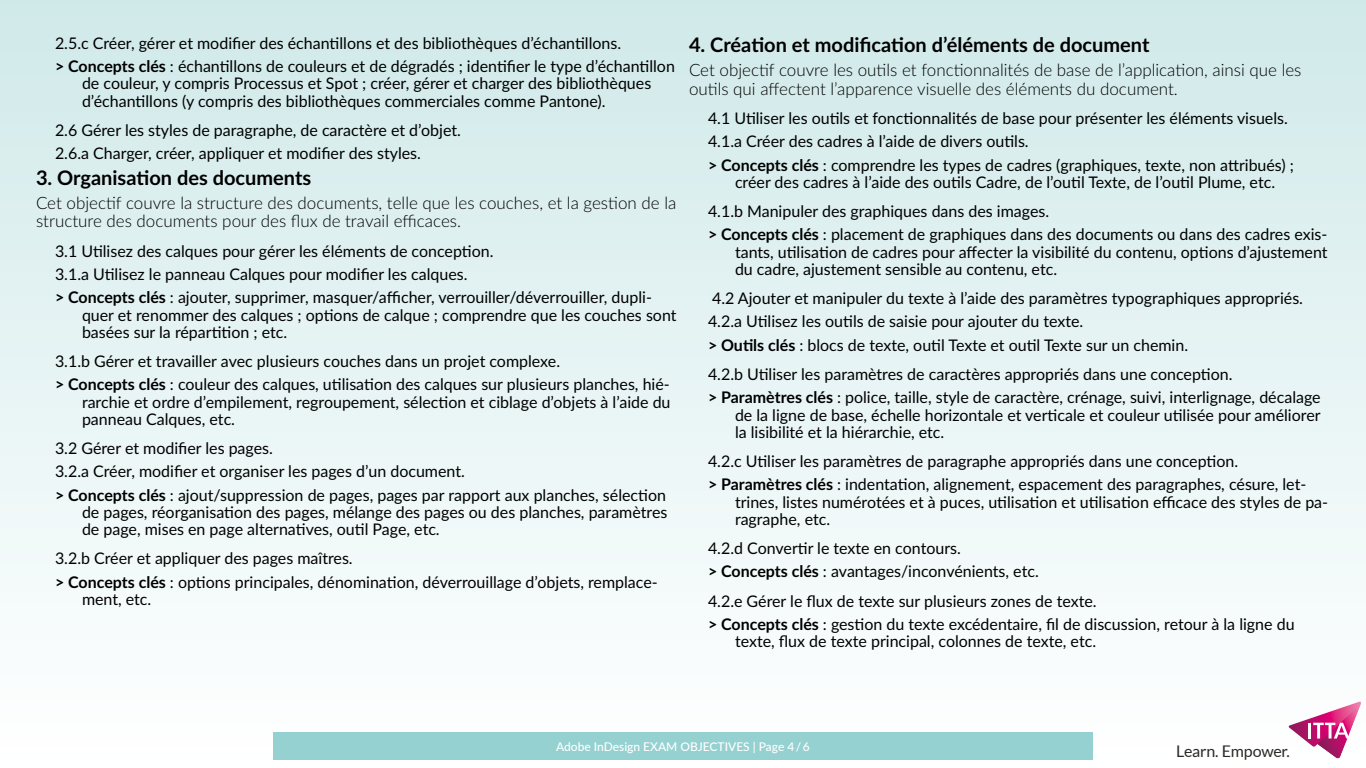
<style>
.page{position:relative;width:1366px;height:768px;background:#fff}
.page>*{position:absolute;margin:0;border:0;box-sizing:border-box;transform-origin:0 0}
.chap{font:700 20px "Lato";color:#000}
.intro{font:300 17px/18.3px "Lato";color:#000}
.IE{font:16px/17.3px "Lato";color:#000}
._1_1{font:16px "Lato";color:#000}
.t1{font:16px "Lato";letter-spacing:-.015em;color:#2c2926}
.t2{font:500 12px "Lato";color:#fff}
.s1{font-weight:700}
</style>
<div class="page">
<div style="left:0;top:0;width:1366px;height:768px;background:linear-gradient(to bottom,#d0e9e9,#fff)"></div>
<svg style="left:1288px;top:702px;width:73px;height:57px"></svg>
<div style="left:273px;top:732px;width:820px;height:28px;background:#95d1d1"></div>
<p class="_1_1" style="left:55px;top:32px;width:568px">2.5.c Créer, gérer et modifier des échantillons et des bibliothèques d’échantillons.</p>
<p class="IE" style="left:82px;top:57px;width:594px;text-indent:-27px"><span class="s1">&gt; Concepts clés</span> : échantillons de couleurs et de dégradés ; identifier le type d’échantillon de couleur, y compris Processus et Spot ; créer, gérer et charger des bibliothèques d’échantillons (y compris des bibliothèques commerciales comme Pantone).</p>
<p class="_1_1" style="left:55px;top:119px;width:407px">2.6 Gérer les styles de paragraphe, de caractère et d’objet.</p>
<p class="_1_1" style="left:55px;top:142px;width:367px">2.6.a Charger, créer, appliquer et modifier des styles.</p>
<p class="chap" style="left:36px;top:163px;width:277px">3. Organisation des documents</p>
<p class="intro" style="left:36px;top:193px;width:642px">Cet objectif couvre la structure des documents, telle que les couches, et la gestion de la structure des documents pour des flux de travail efficaces.</p>
<p class="_1_1" style="left:55px;top:239px;width:440px">3.1 Utilisez des calques pour gérer les éléments de conception.</p>
<p class="_1_1" style="left:55px;top:263px;width:414px">3.1.a Utilisez le panneau Calques pour modifier les calques.</p>
<p class="IE" style="left:82px;top:288px;width:596px;text-indent:-27px"><span class="s1">&gt; Concepts clés</span> : ajouter, supprimer, masquer/afficher, verrouiller/déverrouiller, dupli&shy;quer et renommer des calques ; options de calque ; comprendre que les couches sont basées sur la répartition ; etc.</p>
<p class="_1_1" style="left:55px;top:350px;width:507px">3.1.b Gérer et travailler avec plusieurs couches dans un projet complexe.</p>
<p class="IE" style="left:82px;top:375px;width:590px;text-align:justify;text-indent:-27px"><span class="s1">&gt; Concepts clés</span> : couleur des calques, utilisation des calques sur plusieurs planches, hié&shy;rarchie et ordre d’empilement, regroupement, sélection et ciblage d’objets à l’aide du panneau Calques, etc.</p>
<p class="_1_1" style="left:55px;top:437px;width:219px">3.2 Gérer et modifier les pages.</p>
<p class="_1_1" style="left:55px;top:460px;width:411px">3.2.a Créer, modifier et organiser les pages d’un document.</p>
<p class="IE" style="left:82px;top:486px;width:587px;text-align:justify;text-indent:-27px"><span class="s1">&gt; Concepts clés</span> : ajout/suppression de pages, pages par rapport aux planches, sélection de pages, réorganisation des pages, mélange des pages ou des planches, paramètres de page, mises en page alternatives, outil Page, etc.</p>
<p class="_1_1" style="left:55px;top:547px;width:299px">3.2.b Créer et appliquer des pages maîtres.</p>
<p class="IE" style="left:82px;top:573px;width:577px;text-indent:-27px"><span class="s1">&gt; Concepts clés</span> : options principales, dénomination, déverrouillage d’objets, remplace&shy;ment, etc.</p>
<p class="chap" style="left:689px;top:30px;width:462px">4. Création et modification d’éléments de document</p>
<p class="intro" style="left:689px;top:61px;width:614px">Cet objectif couvre les outils et fonctionnalités de base de l’application, ainsi que les outils qui affectent l’apparence visuelle des éléments du document.</p>
<p class="_1_1" style="left:708px;top:107px;width:581px">4.1 Utiliser les outils et fonctionnalités de base pour présenter les éléments visuels.</p>
<p class="_1_1" style="left:708px;top:130px;width:322px">4.1.a Créer des cadres à l’aide de divers outils.</p>
<p class="IE" style="left:708px;top:155px;width:588px;text-align:center"><span class="s1">&gt; Concepts clés</span> : comprendre les types de cadres (graphiques, texte, non attribués) ; créer des cadres à l’aide des outils Cadre, de l’outil Texte, de l’outil Plume, etc.</p>
<p class="_1_1" style="left:708px;top:200px;width:343px">4.1.b Manipuler des graphiques dans des images.</p>
<p class="IE" style="left:735px;top:225px;width:594px;text-align:justify;text-indent:-27px"><span class="s1">&gt; Concepts clés</span> : placement de graphiques dans des documents ou dans des cadres exis&shy;tants, utilisation de cadres pour affecter la visibilité du contenu, options d’ajustement du cadre, ajustement sensible au contenu, etc.</p>
<p class="_1_1" style="left:712px;top:287px;width:592px">4.2 Ajouter et manipuler du texte à l’aide des paramètres typographiques appropriés.</p>
<p class="_1_1" style="left:708px;top:310px;width:377px">4.2.a Utilisez les outils de saisie pour ajouter du texte.</p>
<p class="IE" style="left:708px;top:336px;width:482px"><span class="s1">&gt; Outils clés</span> : blocs de texte, outil Texte et outil Texte sur un chemin.</p>
<p class="_1_1" style="left:708px;top:363px;width:526px">4.2.b Utiliser les paramètres de caractères appropriés dans une conception.</p>
<p class="IE" style="left:735px;top:388px;width:587px;text-align:justify;text-indent:-27px"><span class="s1">&gt; Paramètres clés</span> : police, taille, style de caractère, crénage, suivi, interlignage, décalage de la ligne de base, échelle horizontale et verticale et couleur utilisée pour améliorer la lisibilité et la hiérarchie, etc.</p>
<p class="_1_1" style="left:708px;top:450px;width:532px">4.2.c Utiliser les paramètres de paragraphe appropriés dans une conception.</p>
<p class="IE" style="left:735px;top:475px;width:595px;text-indent:-27px"><span class="s1">&gt; Paramètres clés</span> : indentation, alignement, espacement des paragraphes, césure, let&shy;trines, listes numérotées et à puces, utilisation et utilisation efficace des styles de pa&shy;ragraphe, etc.</p>
<p class="_1_1" style="left:708px;top:537px;width:254px">4.2.d Convertir le texte en contours.</p>
<p class="IE" style="left:708px;top:562px;width:332px"><span class="s1">&gt; Concepts clés</span> : avantages/inconvénients, etc.</p>
<p class="_1_1" style="left:708px;top:589px;width:390px">4.2.e Gérer le flux de texte sur plusieurs zones de texte.</p>
<p class="IE" style="left:735px;top:615px;width:561px;text-indent:-27px"><span class="s1">&gt; Concepts clés</span> : gestion du texte excédentaire, fil de discussion, retour à la ligne du texte, flux de texte principal, colonnes de texte, etc.</p>
<p class="t2" style="left:556px;top:738px;width:255px">Adobe InDesign EXAM OBJECTIVES | Page 4 / 6</p>
<p class="t1" style="left:1176px;top:742px;width:115px">Learn. Empower.</p>
</div>
